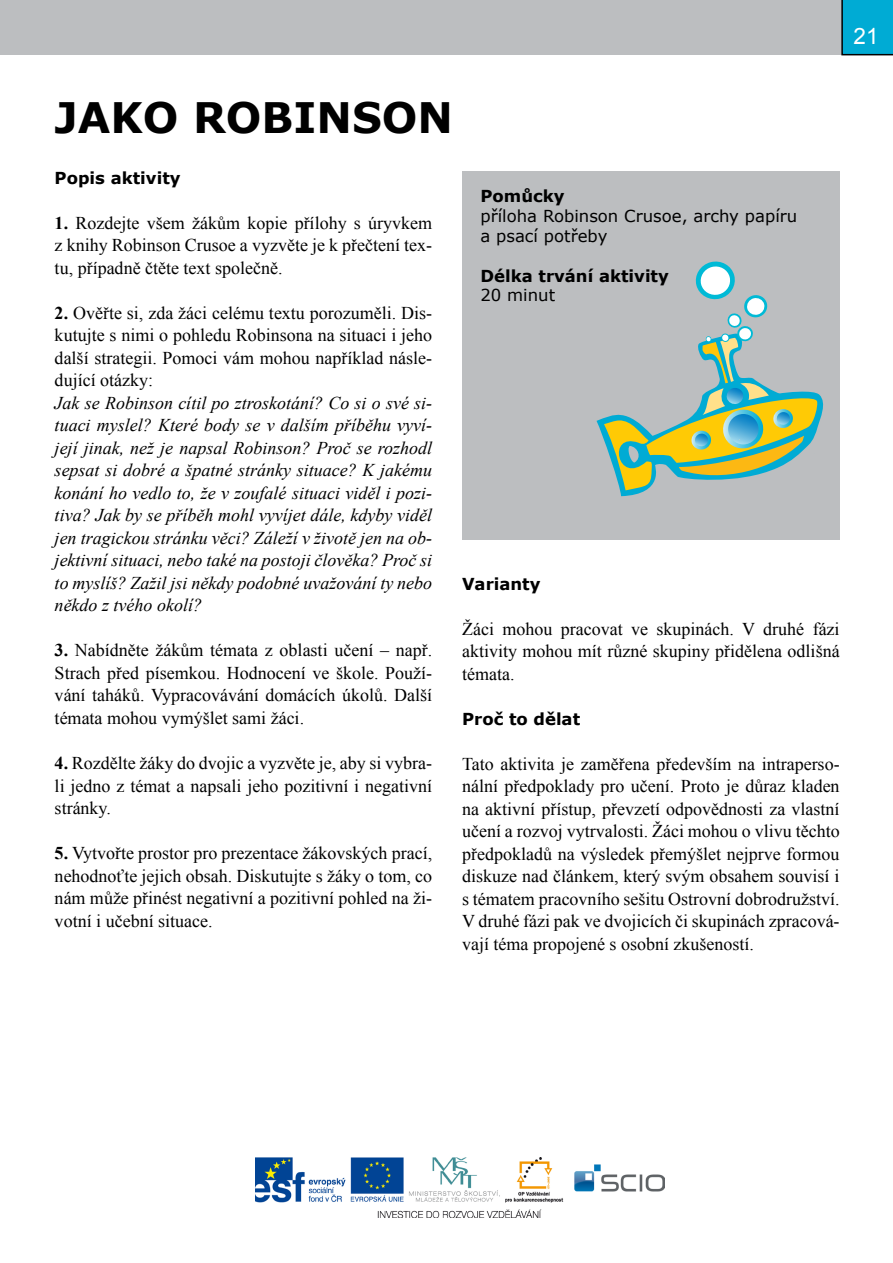
<style>
.page{position:relative;width:893px;height:1263px;background:#fff}
.page>*{position:absolute;margin:0;border:0;box-sizing:border-box;transform-origin:0 0}
.t1{font:700 42px "Verdana";color:#000}
.t2{font:22.5px "Arial";color:#fff}
.t3{font:18px/22.5px "Times New Roman";color:#000;text-align:justify}
.t4{font:italic 18px/22.5px "Times New Roman";color:#000;text-align:justify}
.t5{font:700 16.5px "Verdana";color:#000}
.t6{font:16.5px/19.8px "Verdana";color:#000}
.s1{font-weight:700}
</style>
<div class="page">
<img style="left:255px;top:1158px;width:410px;height:59px">
<div style="left:0;top:0;width:893px;height:55px;background:#bcbec0"></div>
<svg style="left:841px;top:0;width:52px;height:55px;background:#01a2c9"></svg>
<div style="left:462px;top:171px;width:378px;height:369px;background:#bcbec0"></div>
<svg style="left:597px;top:262px;width:226px;height:234px"></svg>
<p class="t2" style="left:854px;top:22px;width:27px">21</p>
<h1 class="t1" style="left:55px;top:90px;width:400px">JAKO ROBINSON</h1>
<p class="t5" style="left:55px;top:167px;width:127px">Popis aktivity</p>
<p class="t3" style="left:55px;top:211px;width:379px"><span class="s1">1.</span> Rozdejte všem žákům kopie přílohy s úryvkem z knihy Robinson Crusoe a vyzvěte je k přečtení tex&shy;tu, případně čtěte text společně.</p>
<p class="t3" style="left:55px;top:301px;width:379px"><span class="s1">2.</span> Ověřte si, zda žáci celému textu porozuměli. Dis&shy;kutujte s nimi o pohledu Robinsona na situaci i jeho další strategii. Pomoci vám mohou například násle&shy;dující otázky:</p>
<p class="t4" style="left:55px;top:391px;width:379px">Jak se Robinson cítil po ztroskotání? Co si o své si&shy;tuaci myslel? Které body se v dalším příběhu vyví&shy;její jinak, než je napsal Robinson? Proč se rozhodl sepsat si dobré a špatné stránky situace? K jakému konání ho vedlo to, že v zoufalé situaci viděl i pozi&shy;tiva? Jak by se příběh mohl vyvíjet dále, kdyby viděl jen tragickou stránku věci? Záleží v životě jen na ob&shy;jektivní situaci, nebo také na postoji člověka? Proč si to myslíš? Zažil jsi někdy podobné uvažování ty nebo někdo z tvého okolí?</p>
<p class="t3" style="left:55px;top:639px;width:379px"><span class="s1">3.</span> Nabídněte žákům témata z oblasti učení – např.<br>Strach před písemkou. Hodnocení ve škole. Použí&shy;vání taháků. Vypracovávání domácích úkolů. Další témata mohou vymýšlet sami žáci.</p>
<p class="t3" style="left:55px;top:751px;width:379px"><span class="s1">4.</span> Rozdělte žáky do dvojic a vyzvěte je, aby si vybra&shy;li jedno z témat a napsali jeho pozitivní i negativní stránky.</p>
<p class="t3" style="left:55px;top:841px;width:379px"><span class="s1">5.</span> Vytvořte prostor pro prezentace žákovských prací, nehodnoťte jejich obsah. Diskutujte s žáky o tom, co nám může přinést negativní a pozitivní pohled na ži&shy;votní i učební situace.</p>
<p class="t5" style="left:480px;top:186px;width:86px">Pomůcky</p>
<p class="t6" style="left:480px;top:206px;width:318px">příloha Robinson Crusoe, archy papíru a psací potřeby</p>
<p class="t5" style="left:480px;top:265px;width:190px">Délka trvání aktivity</p>
<p class="t6" style="left:480px;top:285px;width:76px">20 minut</p>
<p class="t5" style="left:462px;top:573px;width:80px">Varianty</p>
<p class="t3" style="left:462px;top:617px;width:379px">Žáci mohou pracovat ve skupinách. V druhé fázi aktivity mohou mít různé skupiny přidělena odlišná témata.</p>
<p class="t5" style="left:462px;top:708px;width:120px">Proč to dělat</p>
<p class="t3" style="left:462px;top:752px;width:379px">Tato aktivita je zaměřena především na intraperso&shy;nální předpoklady pro učení. Proto je důraz kladen na aktivní přístup, převzetí odpovědnosti za vlastní učení a rozvoj vytrvalosti. Žáci mohou o vlivu těchto předpokladů na výsledek přemýšlet nejprve formou diskuze nad článkem, který svým obsahem souvisí i s tématem pracovního sešitu Ostrovní dobrodružství.<br>V druhé fázi pak ve dvojicích či skupinách zpracová&shy;vají téma propojené s osobní zkušeností.</p>
</div>
